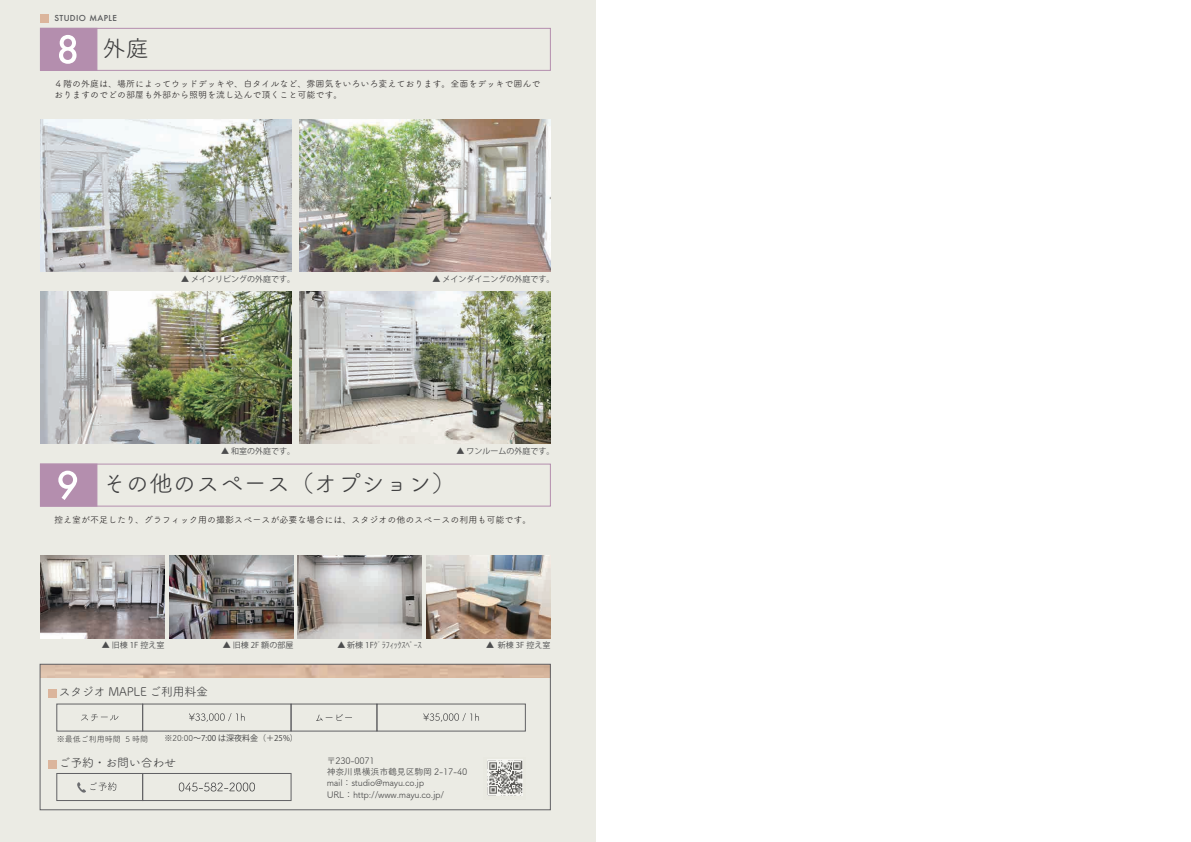
<style>
.page{position:relative;width:1191px;height:842px;background:#fff}
.page>*{position:absolute;margin:0;border:0;box-sizing:border-box;transform-origin:0 0}
.t1{font:23.5px "Tsuku A Rd Gothic";color:#3e3e3f}
.t2{font:12px "Tsuku A Rd Gothic";letter-spacing:-.025em;color:#3e3e3f}
.t3{font:9px/10.8px "Tsuku A Rd Gothic";color:#231f20}
.t4{font:9px/11.3px "Tsuku A Rd Gothic";letter-spacing:-.025em;color:#3e3e3f}
.t5{font:8px "Koz Go Pr 6 N";color:#4b4c4d}
.t6{font:8px "Koz Go Pr 6 N";color:#3e3e3f}
.t7{font:500 8px "Futura";letter-spacing:.05em;color:#57585a}
.t8{font:8px "Tsuku A Rd Gothic";color:#3e3e3f}
.s1{font-family:"Tsuku A Rd Gothic"}
</style>
<div class="page">
<div style="left:0;top:0;width:595px;height:842px;background:#e7e6de"></div>
<div style="left:40px;top:28px;width:511px;height:43px;border:1px solid #b48eae"></div>
<div style="left:40px;top:28px;width:57px;height:43px;background:#b48eae"></div>
<div style="left:40px;top:15px;width:9px;height:8px;background:#dbb59c"></div>
<svg style="left:59px;top:35px;width:18px;height:29px"></svg>
<div style="left:40px;top:464px;width:511px;height:42px;border:1px solid #b48eae"></div>
<div style="left:40px;top:464px;width:57px;height:42px;background:#b48eae"></div>
<svg style="left:58px;top:471px;width:19px;height:29px"></svg>
<img style="left:42px;top:666px;width:506px;height:12px">
<img style="left:299px;top:292px;width:251px;height:152px">
<img style="left:40px;top:120px;width:251px;height:152px">
<img style="left:299px;top:120px;width:251px;height:152px">
<img style="left:40px;top:292px;width:251px;height:152px">
<img style="left:298px;top:555px;width:124px;height:83px">
<img style="left:169px;top:555px;width:124px;height:83px">
<img style="left:40px;top:555px;width:124px;height:83px">
<img style="left:426px;top:555px;width:124px;height:83px">
<div style="left:48px;top:689px;width:9px;height:8px;background:#dbb59c"></div>
<svg style="left:81px;top:714px;width:37px;height:7px"></svg>
<svg style="left:189px;top:713px;width:56px;height:9px"></svg>
<div style="left:57px;top:773px;width:86px;height:28px;border:1px solid #616164"></div>
<div style="left:142px;top:773px;width:149px;height:28px;border:1px solid #616164"></div>
<svg style="left:179px;top:782px;width:76px;height:9px"></svg>
<svg style="left:316px;top:714px;width:36px;height:7px"></svg>
<svg style="left:423px;top:713px;width:56px;height:9px"></svg>
<div style="left:48px;top:760px;width:9px;height:8px;background:#dbb59c"></div>
<svg style="left:77px;top:782px;width:39px;height:11px"></svg>
<div style="left:40px;top:664px;width:510px;height:146px;border:1px solid #616164"></div>
<svg style="left:487px;top:759px;width:36px;height:37px"></svg>
<p class="t7" style="left:54px;top:13px;width:64px">STUDIO MAPLE</p>
<h1 class="t1" style="left:102px;top:30px;width:49px">外庭</h1>
<p class="t3" style="left:54px;top:78px;width:487px">４階の外庭は、場所によってウッドデッキや、白タイルなど、雰囲気をいろいろ変えております。全面をデッキで囲んでおりますのでどの部屋も外部から照明を流し込んで頂くこと可能です。</p>
<p class="t5" style="left:181px;top:274px;width:115px">▲ メインリビングの外庭です。</p>
<p class="t5" style="left:432px;top:274px;width:123px">▲ メインダイニングの外庭です。</p>
<p class="t5" style="left:221px;top:446px;width:75px">▲ 和室の外庭です。</p>
<p class="t5" style="left:456px;top:446px;width:99px">▲ ワンルームの外庭です。</p>
<h1 class="t1" style="left:102px;top:466px;width:354px">その他のスペース（オプション）</h1>
<p class="t3" style="left:54px;top:514px;width:478px">控え室が不足したり、グラフィック用の撮影スペースが必要な場合には、スタジオの他のスペースの利用も可能です。</p>
<p class="t5" style="left:102px;top:641px;width:64px">▲ 旧棟 1F 控え室</p>
<p class="t5" style="left:223px;top:641px;width:72px">▲ 旧棟 2F 額の部屋</p>
<p class="t5" style="left:337px;top:641px;width:86px">▲ 新棟 1Fｸﾞﾗﾌｨｯｸｽﾍﾟｰｽ</p>
<p class="t5" style="left:486px;top:641px;width:66px">▲ 新棟 3F 控え室</p>
<h2 class="t2" style="left:59px;top:683px;width:151px">スタジオ MAPLE ご利用料金</h2>
<p class="t8" style="left:57px;top:733px;width:93px">※最低ご利用時間 5 時間</p>
<p class="t6" style="left:164px;top:734px;width:135px"><span class="s1">※20:00</span>～7:00 は深夜料金（＋25%）</p>
<h2 class="t2" style="left:59px;top:754px;width:119px">ご予約・お問い合わせ</h2>
<p class="t4" style="left:327px;top:754px;width:142px">〒230-0071<br>神奈川県横浜市鶴見区駒岡 2-17-40 mail：studio@mayu.co.jp<br>URL：http://www.mayu.co.jp/</p>
</div>
